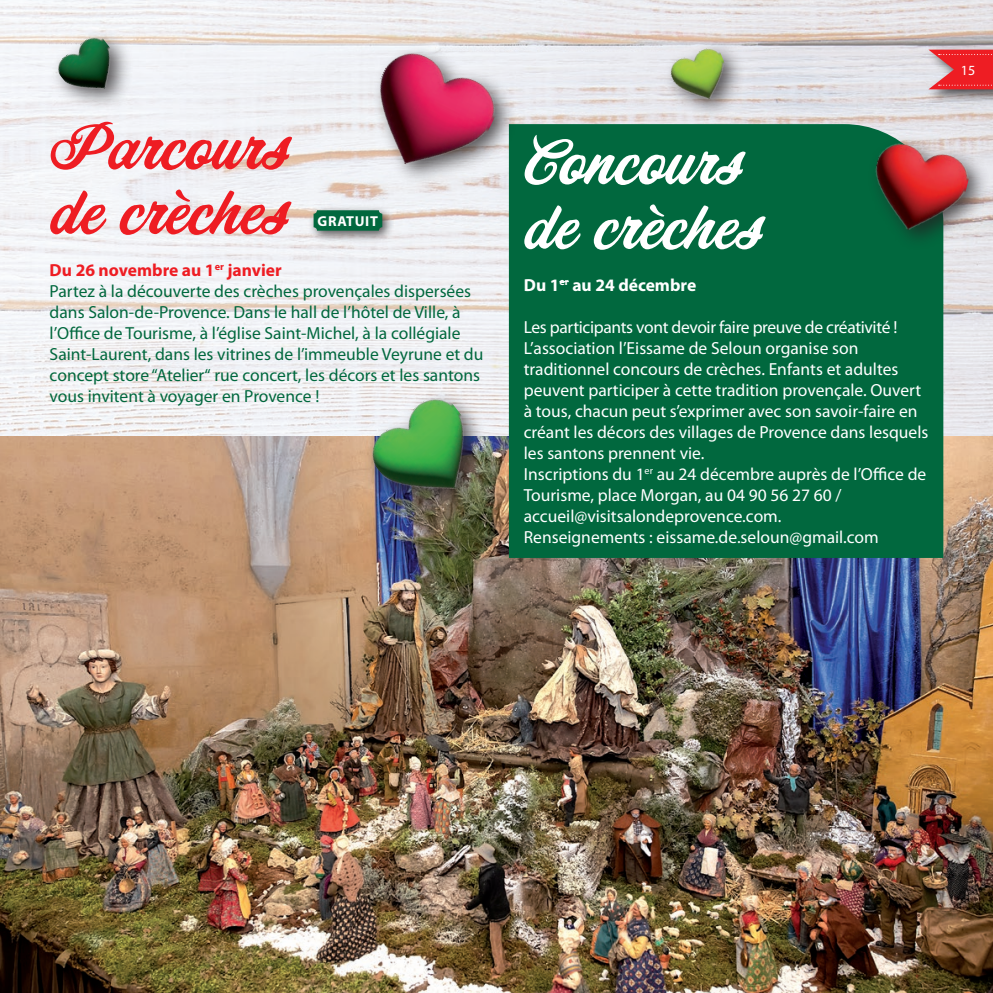
<style>
.page{position:relative;width:993px;height:993px;background:#fff}
.page>*{position:absolute;margin:0;border:0;box-sizing:border-box;transform-origin:0 0}
.t1{font:57.75px/64.8px "Corner Store JF";color:#fff}
.t2{font:57.75px/64.8px "Corner Store JF";color:#ee1d23}
.t3{font:17.5px/21px "Myriad Pro";color:#fff}
.t4{font:17.5px/21px "Myriad Pro";color:#01683e}
.t5{font:700 17.5px "Myriad Pro";color:#fff}
.t6{font:700 14.35px "Myriad Pro";letter-spacing:.045em;color:#fff}
.t7{font:14px "Myriad Pro";color:#fff}
.s1{font-weight:700;color:#ee1d23}
</style>
<div class="page">
<img style="left:1px;top:0;width:991px;height:437px">
<img style="left:0;top:437px;width:992px;height:555px">
<div style="left:925px;top:45px;width:67px;height:59px;background:#231f20;opacity:.75"></div>
<svg style="left:928px;top:50px;width:65px;height:39px;background:#e8454b"></svg>
<div style="left:508px;top:124px;width:435px;height:433px;background:#01683e"></div>
<img style="left:0;top:0;width:1px;height:626px">
<div style="left:307px;top:204px;width:88px;height:40px;background:#231f20;opacity:.75"></div>
<div style="left:313px;top:210px;width:69px;height:20px;background:#01683e;border-radius:3px"></div>
<div style="left:371px;top:45px;width:146px;height:141px;background:#231f20;opacity:.75"></div>
<img style="left:351px;top:43px;width:154px;height:147px">
<div style="left:867px;top:135px;width:123px;height:116px;background:#231f20;opacity:.75"></div>
<img style="left:863px;top:139px;width:109px;height:102px">
<div style="left:662px;top:40px;width:83px;height:80px;background:#231f20;opacity:.75"></div>
<img style="left:666px;top:44px;width:68px;height:65px">
<img style="left:362px;top:388px;width:132px;height:130px">
<div style="left:50px;top:29px;width:83px;height:82px;background:#231f20;opacity:.75"></div>
<img style="left:53px;top:31px;width:75px;height:74px">
<h1 class="t2" style="left:50px;top:119px;width:241px">Parcours de crèches</h1>
<p class="t4" style="left:50px;top:259px;width:435px"><span class="s1">Du 26 novembre au 1</span><sup>er</sup> <span class="s1">janvier<br></span>Partez à la découverte des crèches provençales dispersées dans Salon-de-Provence. Dans le hall de l’hôtel de Ville, à l’Office de Tourisme, à l’église Saint-Michel, à la collégiale Saint-Laurent, dans les vitrines de l’immeuble Veyrune et du concept store “Atelier“ rue concert, les décors et les santons vous invitent à voyager en Provence !</p>
<p class="t6" style="left:317px;top:211px;width:62px">GRATUIT</p>
<h1 class="t1" style="left:523px;top:133px;width:240px">Concours de crèches</h1>
<p class="t5" style="left:523px;top:273px;width:174px">Du 1<sup>er</sup> au 24 décembre</p>
<p class="t3" style="left:523px;top:316px;width:406px">Les participants vont devoir faire preuve de créativité !<br>L’association l’Eissame de Seloun organise son traditionnel concours de crèches. Enfants et adultes peuvent participer à cette tradition provençale. Ouvert à tous, chacun peut s’exprimer avec son savoir-faire en créant les décors des villages de Provence dans lesquels les santons prennent vie.<br>Inscriptions du 1<sup>er</sup> au 24 décembre auprès de l’Office de Tourisme, place Morgan, au 04 90 56 27 60 / accueil@visitsalondeprovence.com.<br>Renseignements : eissame.de.seloun@gmail.com</p>
<p class="t7" style="left:960px;top:61px;width:16px">15</p>
</div>
